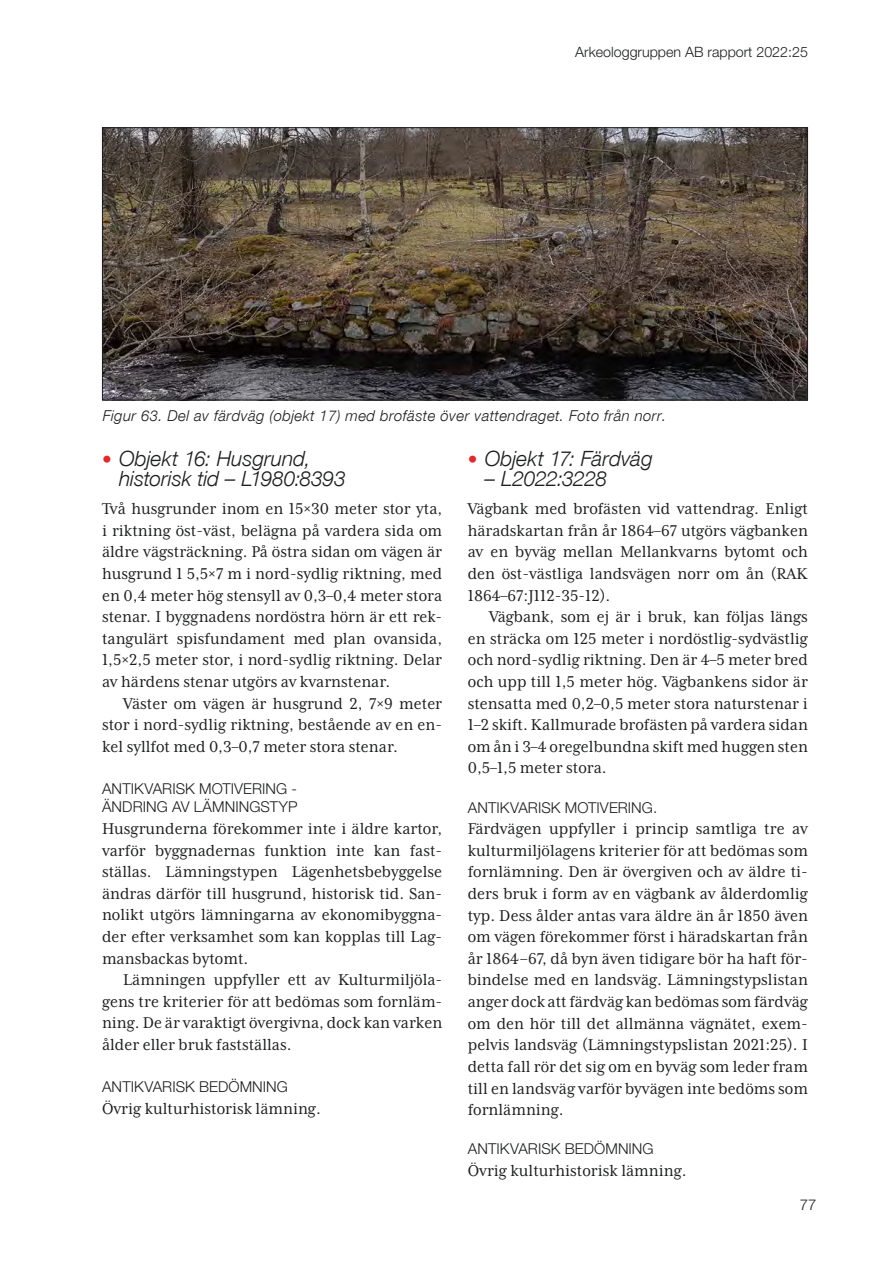
<style>
.page{position:relative;width:893px;height:1263px;background:#fff}
.page>*{position:absolute;margin:0;border:0;box-sizing:border-box;transform-origin:0 0}
.t1{font:italic 300 21px/19.5px "Helvetica Neue";letter-spacing:-.005em;color:#1d1e1f}
.t2{font:18px/21.6px "Mrs Eaves XL Serif Nar OT";color:#1d1e1f;text-align:justify}
.t3{font:300 15px/18px "Helvetica Neue";letter-spacing:.005em;color:#1d1e1f}
.t4{font:italic 300 15px "Helvetica Neue";letter-spacing:.025em;color:#1d1e1f}
.t5{font:300 14.25px "Helvetica Neue";color:#1d1e1f}
.s1{font-size:19.5px;color:#e3292a}
</style>
<div class="page">
<img style="left:104px;top:129px;width:702px;height:269px">
<div style="left:102px;top:127px;width:706px;height:273px;border:1px solid #1d1e1f"></div>
<p class="t5" style="left:575px;top:43px;width:234px">Arkeologgruppen AB rapport 2022:25</p>
<p class="t4" style="left:103px;top:407px;width:562px">Figur 63. Del av färdväg (objekt 17) med brofäste över vattendraget. Foto från norr.</p>
<p class="t1" style="left:119px;top:449px;width:228px;text-indent:-17px"><span class="s1">•</span> Objekt 16: Husgrund, historisk tid – L1980:8393</p>
<p class="t2" style="left:102px;top:498px;width:342px">Två husgrunder inom en 15×30 meter stor yta, i riktning öst-väst, belägna på vardera sida om äldre vägsträckning. På östra sidan om vägen är husgrund 1 5,5×7 m i nord-sydlig riktning, med en 0,4 meter hög stensyll av 0,3–0,4 meter stora stenar. I byggnadens nordöstra hörn är ett rek&shy;tangulärt spisfundament med plan ovansida, 1,5×2,5 meter stor, i nord-sydlig riktning. Delar av härdens stenar utgörs av kvarnstenar.</p>
<p class="t2" style="left:102px;top:692px;width:342px;text-indent:21px">Väster om vägen är husgrund 2, 7×9 meter stor i nord-sydlig riktning, bestående av en en&shy;kel syllfot med 0,3–0,7 meter stora stenar.</p>
<p class="t3" style="left:102px;top:780px;width:197px">ANTIKVARISK MOTIVERING -<br>ÄNDRING AV LÄMNINGSTYP</p>
<p class="t2" style="left:102px;top:818px;width:342px">Husgrunderna förekommer inte i äldre kartor, varför byggnadernas funktion inte kan fast&shy;ställas. Lämningstypen Lägenhetsbebyggelse ändras därför till husgrund, historisk tid. San&shy;nolikt utgörs lämningarna av ekonomibyggna&shy;der efter verksamhet som kan kopplas till Lag&shy;mansbackas bytomt.</p>
<p class="t2" style="left:102px;top:969px;width:342px;text-indent:21px">Lämningen uppfyller ett av Kulturmiljöla&shy;gens tre kriterier för att bedömas som fornläm&shy;ning. De är varaktigt övergivna, dock kan varken ålder eller bruk fastställas.</p>
<p class="t3" style="left:102px;top:1078px;width:187px">ANTIKVARISK BEDÖMNING</p>
<p class="t2" style="left:102px;top:1098px;width:220px">Övrig kulturhistorisk lämning.</p>
<p class="t1" style="left:468px;top:449px;width:186px"><span class="s1">•</span> Objekt 17: Färdväg</p>
<p class="t1" style="left:485px;top:468px;width:124px">– L2022:3228</p>
<p class="t2" style="left:468px;top:498px;width:342px">Vägbank med brofästen vid vattendrag. Enligt häradskartan från år 1864–67 utgörs vägbanken av en byväg mellan Mellankvarns bytomt och den öst-västliga landsvägen norr om ån (RAK 1864–67:J112-35-12).</p>
<p class="t2" style="left:468px;top:606px;width:342px;text-indent:21px">Vägbank, som ej är i bruk, kan följas längs en sträcka om 125 meter i nordöstlig-sydvästlig och nord-sydlig riktning. Den är 4–5 meter bred och upp till 1,5 meter hög. Vägbankens sidor är stensatta med 0,2–0,5 meter stora naturstenar i 1–2 skift. Kallmurade brofästen på vardera sidan om ån i 3–4 oregelbundna skift med huggen sten 0,5–1,5 meter stora.</p>
<p class="t3" style="left:468px;top:798px;width:191px">ANTIKVARISK MOTIVERING.</p>
<p class="t2" style="left:468px;top:818px;width:342px">Färdvägen uppfyller i princip samtliga tre av kulturmiljölagens kriterier för att bedömas som fornlämning. Den är övergiven och av äldre ti&shy;ders bruk i form av en vägbank av ålderdomlig typ. Dess ålder antas vara äldre än år 1850 även om vägen förekommer först i häradskartan från år 1864–67, då byn även tidigare bör ha haft för&shy;bindelse med en landsväg. Lämningstypslistan anger dock att färdväg kan bedömas som färdväg om den hör till det allmänna vägnätet, exem&shy;pelvis landsväg (Lämningstypslistan 2021:25). I detta fall rör det sig om en byväg som leder fram till en landsväg varför byvägen inte bedöms som fornlämning.</p>
<p class="t3" style="left:468px;top:1140px;width:187px">ANTIKVARISK BEDÖMNING</p>
<p class="t2" style="left:468px;top:1160px;width:220px">Övrig kulturhistorisk lämning.</p>
<p class="t3" style="left:800px;top:1195px;width:18px">77</p>
</div>
